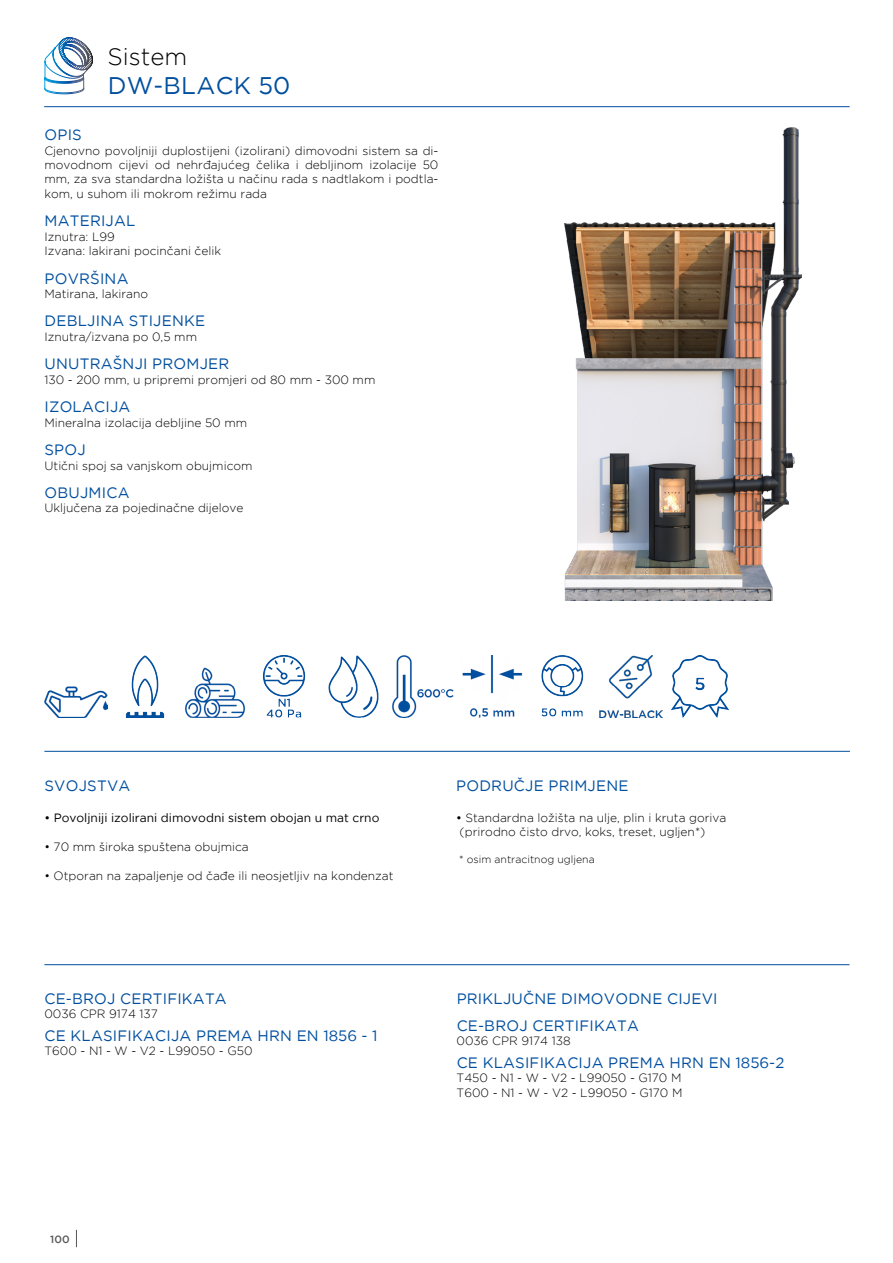
<style>
.page{position:relative;width:893px;height:1263px;background:#fff}
.page>*{position:absolute;margin:0;border:0;box-sizing:border-box;transform-origin:0 0}
.t1{font:24px "Gotham";letter-spacing:.015em;color:#004f9f}
.t2{font:300 24px "Gotham";color:#000}
.t3{font:15px/27px "Gotham";letter-spacing:.015em;color:#004f9f}
.t4{font:300 12px/14.4px "Gotham";color:#000}
.t5{font:12px "Gotham";color:#000}
.t6{font:300 10.5px "Gotham";color:#000}
.t7{font:500 10.5px "Gotham";color:#575756}
.s1{font-weight:400}
</style>
<div class="page">
<svg style="left:76px;top:1230px;width:1px;height:17px"></svg>
<hr style="left:44px;top:106px;width:806px;height:1px;background:#004f9f">
<svg style="left:44px;top:37px;width:49px;height:58px"></svg>
<img style="left:462px;top:655px;width:61px;height:63px">
<img style="left:541px;top:655px;width:43px;height:62px">
<img style="left:599px;top:655px;width:64px;height:63px">
<img style="left:671px;top:655px;width:58px;height:63px">
<hr style="left:44px;top:751px;width:806px;height:1px;background:#004f9f">
<hr style="left:44px;top:964px;width:805px;height:1px;background:#004f9f">
<img style="left:392px;top:655px;width:62px;height:63px">
<img style="left:185px;top:667px;width:61px;height:51px">
<img style="left:263px;top:655px;width:43px;height:63px">
<img style="left:44px;top:686px;width:63px;height:32px">
<img style="left:125px;top:655px;width:40px;height:63px">
<img style="left:328px;top:655px;width:51px;height:63px">
<img style="left:564px;top:128px;width:237px;height:473px">
<h1 class="t2" style="left:108px;top:42px;width:81px">Sistem</h1>
<h1 class="t1" style="left:108px;top:70px;width:184px">DW-BLACK 50</h1>
<p class="t3" style="left:45px;top:121px;width:39px">OPIS</p>
<p class="t4" style="left:44px;top:143px;width:396px;text-align:justify">Cjenovno povoljniji duplostijeni (izolirani) dimovodni sistem sa di&shy;movodnom cijevi od nehrđajućeg čelika i debljinom izolacije 50 mm, za sva standardna ložišta u načinu rada s nadtlakom i podtla&shy;kom, u suhom ili mokrom režimu rada</p>
<p class="t3" style="left:45px;top:207px;width:92px">MATERIJAL</p>
<p class="t4" style="left:44px;top:229px;width:178px">Iznutra: L99<br>Izvana: lakirani pocinčani čelik</p>
<p class="t3" style="left:45px;top:264px;width:85px">POVRŠINA</p>
<p class="t4" style="left:44px;top:286px;width:105px">Matirana, lakirano</p>
<p class="t3" style="left:45px;top:307px;width:162px">DEBLJINA STIJENKE</p>
<p class="t4" style="left:44px;top:329px;width:154px">Iznutra/izvana po 0,5 mm</p>
<p class="t3" style="left:45px;top:350px;width:186px">UNUTRAŠNJI PROMJER</p>
<p class="t4" style="left:44px;top:372px;width:333px">130 - 200 mm, u pripremi promjeri od 80 mm - 300 mm</p>
<p class="t3" style="left:45px;top:393px;width:87px">IZOLACIJA</p>
<p class="t4" style="left:44px;top:415px;width:204px">Mineralna izolacija debljine 50 mm</p>
<p class="t3" style="left:45px;top:436px;width:43px">SPOJ</p>
<p class="t4" style="left:44px;top:458px;width:210px">Utični spoj sa vanjskom obujmicom</p>
<p class="t3" style="left:45px;top:479px;width:87px">OBUJMICA</p>
<p class="t4" style="left:44px;top:501px;width:201px">Uključena za pojedinačne dijelove</p>
<p class="t3" style="left:45px;top:772px;width:87px">SVOJSTVA</p>
<p class="t5" style="left:44px;top:810px;width:337px">• Povoljniji izolirani dimovodni sistem obojan u mat crno</p>
<p class="t4" style="left:44px;top:839px;width:206px">• 70 mm široka spuštena obujmica</p>
<p class="t4" style="left:44px;top:868px;width:351px">• Otporan na zapaljenje od čađe ili neosjetljiv na kondenzat</p>
<p class="t3" style="left:45px;top:985px;width:184px">CE-BROJ CERTIFIKATA</p>
<p class="t4" style="left:44px;top:1006px;width:115px">0036 CPR 9174 137</p>
<p class="t3" style="left:45px;top:1022px;width:335px">CE KLASIFIKACIJA PREMA HRN EN 1856 - 1</p>
<p class="t4" style="left:44px;top:1043px;width:210px">T600 - N1 - W - V2 - L99050 - G50</p>
<p class="t7" style="left:50px;top:1232px;width:21px">100</p>
<p class="t3" style="left:456px;top:772px;width:174px">PODRUČJE PRIMJENE</p>
<p class="t4" style="left:456px;top:810px;width:272px"><span class="s1">•</span> Standardna ložišta na ulje, plin i kruta goriva (prirodno čisto drvo, koks, treset, ugljen*)</p>
<p class="t6" style="left:459px;top:853px;width:137px">* osim antracitnog ugljena</p>
<p class="t3" style="left:457px;top:985px;width:262px">PRIKLJUČNE DIMOVODNE CIJEVI<br>CE-BROJ CERTIFIKATA</p>
<p class="t4" style="left:457px;top:1033px;width:116px">0036 CPR 9174 138</p>
<p class="t3" style="left:457px;top:1049px;width:329px">CE KLASIFIKACIJA PREMA HRN EN 1856-2</p>
<p class="t4" style="left:457px;top:1070px;width:227px">T450 - N1 - W - V2 - L99050 - G170 M<br>T600 - N1 - W - V2 - L99050 - G170 M</p>
</div>
